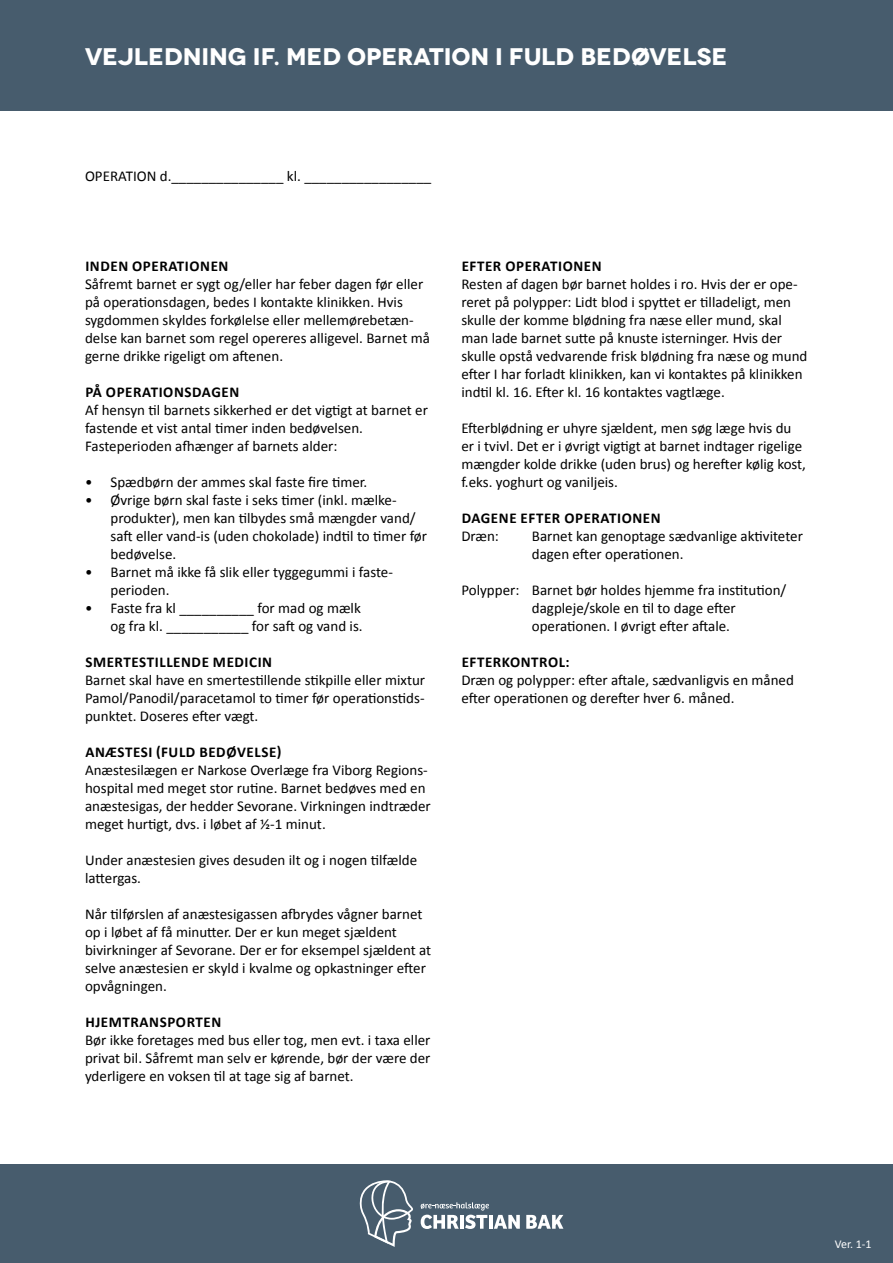
<style>
.page{position:relative;width:893px;height:1263px;background:#fff}
.page>*{position:absolute;margin:0;border:0;box-sizing:border-box;transform-origin:0 0}
.t1{font:700 24px "Novecentowide";color:#fff}
.t2{font:15px/18px "Calibri";color:#000}
.t3{font:700 15px "Calibri";letter-spacing:.04em;color:#000}
.t4{font:12px "Calibri";color:#fff}
</style>
<div class="page">
<div style="left:0;top:0;width:893px;height:111px;background:#475c6d"></div>
<div style="left:0;top:1164px;width:893px;height:99px;background:#475c6d"></div>
<svg style="left:359px;top:1180px;width:54px;height:67px"></svg>
<svg style="left:526px;top:1215px;width:37px;height:14px"></svg>
<svg style="left:421px;top:1202px;width:99px;height:27px"></svg>
<h1 class="t1" style="left:85px;top:42px;width:644px">VEJLEDNING IF. MED OPERATION I FULD BEDØVELSE</h1>
<p class="t2" style="left:85px;top:167px;width:348px">OPERATION d._______________ kl. _________________</p>
<p class="t3" style="left:85px;top:256px;width:145px">INDEN OPERATIONEN</p>
<p class="t2" style="left:85px;top:275px;width:346px">Såfremt barnet er sygt og/eller har feber dagen før eller på operationsdagen, bedes I kontakte klinikken. Hvis sygdommen skyldes forkølelse eller mellemørebetæn&shy;delse kan barnet som regel opereres alligevel. Barnet må gerne drikke rigeligt om aftenen.</p>
<p class="t3" style="left:85px;top:382px;width:155px">PÅ OPERATIONSDAGEN</p>
<p class="t2" style="left:85px;top:401px;width:344px">Af hensyn til barnets sikkerhed er det vigtigt at barnet er fastende et vist antal timer inden bedøvelsen.<br>Fasteperioden afhænger af barnets alder:</p>
<p class="t2" style="left:85px;top:473px;width:284px">• Spædbørn der ammes skal faste fire timer.</p>
<p class="t2" style="left:111px;top:491px;width:318px;text-indent:-26px">• Øvrige børn skal faste i seks timer (inkl. mælke&shy;produkter), men kan tilbydes små mængder vand/ saft eller vand-is (uden chokolade) indtil to timer før bedøvelse.</p>
<p class="t2" style="left:111px;top:563px;width:284px;text-indent:-26px">• Barnet må ikke få slik eller tyggegummi i faste&shy;perioden.</p>
<p class="t2" style="left:85px;top:599px;width:279px;text-align:right">• Faste fra kl __________ for mad og mælk og fra kl. ___________ for saft og vand is.</p>
<p class="t3" style="left:85px;top:652px;width:188px">SMERTESTILLENDE MEDICIN</p>
<p class="t2" style="left:85px;top:671px;width:342px;text-align:justify">Barnet skal have en smertestillende stikpille eller mixtur Pamol/Panodil/paracetamol to timer før operationstids&shy;punktet. Doseres efter vægt.</p>
<p class="t3" style="left:85px;top:742px;width:198px">ANÆSTESI (FULD BEDØVELSE)</p>
<p class="t2" style="left:85px;top:761px;width:347px">Anæstesilægen er Narkose Overlæge fra Viborg Regions&shy;hospital med meget stor rutine. Barnet bedøves med en anæstesigas, der hedder Sevorane. Virkningen indtræder meget hurtigt, dvs. i løbet af ½-1 minut.</p>
<p class="t2" style="left:85px;top:851px;width:334px">Under anæstesien gives desuden ilt og i nogen tilfælde lattergas.</p>
<p class="t2" style="left:85px;top:905px;width:348px">Når tilførslen af anæstesigassen afbrydes vågner barnet op i løbet af få minutter. Der er kun meget sjældent bivirkninger af Sevorane. Der er for eksempel sjældent at selve anæstesien er skyld i kvalme og opkastninger efter opvågningen.</p>
<p class="t3" style="left:85px;top:1012px;width:138px">HJEMTRANSPORTEN</p>
<p class="t2" style="left:85px;top:1031px;width:347px;text-align:justify">Bør ikke foretages med bus eller tog, men evt. i taxa eller privat bil. Såfremt man selv er kørende, bør der være der yderligere en voksen til at tage sig af barnet.</p>
<p class="t3" style="left:462px;top:256px;width:142px">EFTER OPERATIONEN</p>
<p class="t2" style="left:461px;top:275px;width:348px">Resten af dagen bør barnet holdes i ro. Hvis der er ope&shy;reret på polypper: Lidt blod i spyttet er tilladeligt, men skulle der komme blødning fra næse eller mund, skal man lade barnet sutte på knuste isterninger. Hvis der skulle opstå vedvarende frisk blødning fra næse og mund efter I har forladt klinikken, kan vi kontaktes på klinikken indtil kl. 16. Efter kl. 16 kontaktes vagtlæge.</p>
<p class="t2" style="left:461px;top:419px;width:346px">Efterblødning er uhyre sjældent, men søg læge hvis du er i tvivl. Det er i øvrigt vigtigt at barnet indtager rigelige mængder kolde drikke (uden brus) og herefter kølig kost, f.eks. yoghurt og vaniljeis.</p>
<p class="t3" style="left:462px;top:508px;width:201px">DAGENE EFTER OPERATIONEN</p>
<p class="t2" style="left:461px;top:527px;width:39px">Dræn:</p>
<p class="t2" style="left:532px;top:527px;width:273px">Barnet kan genoptage sædvanlige aktiviteter dagen efter operationen.</p>
<p class="t2" style="left:532px;top:581px;width:256px;text-indent:-70px">Polypper: Barnet bør holdes hjemme fra institution/ dagpleje/skole en til to dage efter operationen. I øvrigt efter aftale.</p>
<p class="t3" style="left:462px;top:652px;width:110px">EFTERKONTROL:</p>
<p class="t2" style="left:461px;top:671px;width:334px">Dræn og polypper: efter aftale, sædvanligvis en måned efter operationen og derefter hver 6. måned.</p>
<p class="t4" style="left:835px;top:1236px;width:38px">Ver. 1-1</p>
</div>
